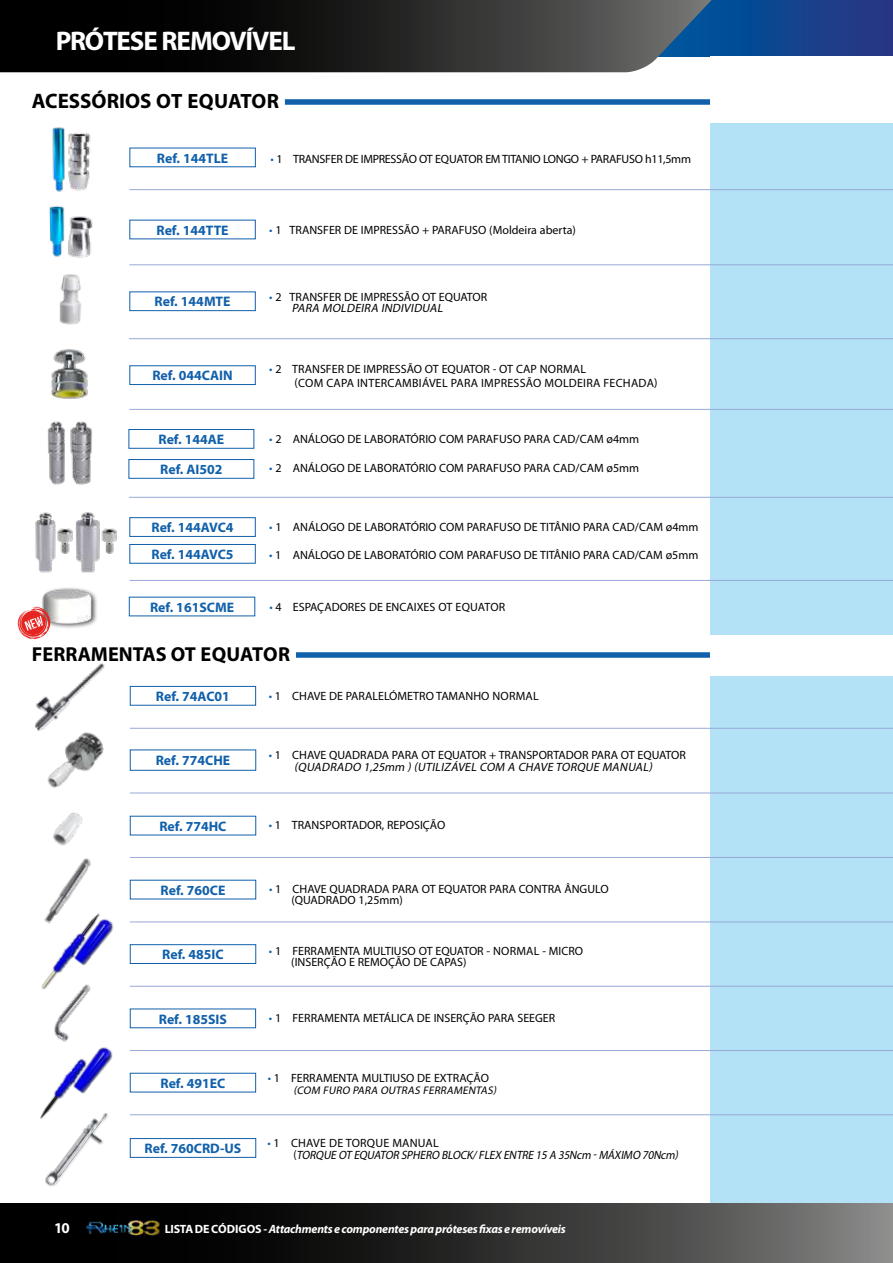
<style>
.page{position:relative;width:893px;height:1263px;background:#fff}
.page>*{position:absolute;margin:0;border:0;box-sizing:border-box;transform-origin:0 0}
.t1{font:700 27px "Myriad Pro";letter-spacing:-.04em;color:#fff}
.t2{font:700 21px "Myriad Pro";color:#000}
.t3{font:700 20.25px "Myriad Pro";color:#000}
.t4{font:700 15px "Myriad Pro";color:#fff}
.t5{font:700 13.8px/26.8px "Myriad Pro";color:#1160ab}
.t6{font:12px/11.1px "Myriad Pro";color:#000}
.t7{font:12px/13.8px "Myriad Pro";letter-spacing:.02em;color:#000}
.t8{font:italic 12px/12.5px "Myriad Pro";color:#000;scale:.94 1}
.t9{font:italic 700 12px "Myriad Pro";letter-spacing:-.02em;color:#fff}
.t10{font:12px "Myriad Pro";letter-spacing:-.025em;color:#000}
.t11{font:italic 11.1px "Myriad Pro";color:#000}
.s1{font-size:20.7px}
.s2{color:#1160ab}
.s3{font-style:italic}
.s4{font-style:normal;color:#1160ab}
.s5{font-style:normal}
</style>
<div class="page">
<div style="left:711px;top:49px;width:182px;height:1172px;background:#b3e2f6"></div>
<svg style="left:752px;top:0;width:140px;height:57px;background:#1d428c"></svg>
<svg style="left:0;top:0;width:752px;height:72px;background:#24292e"></svg>
<hr style="left:892px;top:0;width:1px;height:57px;background:#283583">
<svg style="left:0;top:1203px;width:893px;height:60px;background:#2f2f2f"></svg>
<img style="left:82px;top:1218px;width:82px;height:23px">
<hr style="left:129px;top:264px;width:764px;height:1px;background:#98a9d7">
<div style="left:129px;top:291px;width:127px;height:20px;border:1px solid #1160ab"></div>
<img style="left:59px;top:274px;width:22px;height:51px">
<div style="left:129px;top:365px;width:127px;height:20px;border:1px solid #1160ab"></div>
<hr style="left:129px;top:409px;width:764px;height:1px;background:#98a9d7">
<img style="left:51px;top:349px;width:37px;height:50px">
<div style="left:285px;top:99px;width:568px;height:6px;background:#1160ab"></div>
<hr style="left:129px;top:338px;width:764px;height:1px;background:#98a9d7">
<hr style="left:129px;top:497px;width:764px;height:1px;background:#98a9d7">
<div style="left:129px;top:517px;width:127px;height:20px;border:1px solid #1160ab"></div>
<div style="left:129px;top:544px;width:127px;height:20px;border:1px solid #1160ab"></div>
<img style="left:35px;top:512px;width:23px;height:61px">
<img style="left:58px;top:512px;width:78px;height:61px">
<img style="left:49px;top:206px;width:44px;height:52px">
<hr style="left:130px;top:857px;width:763px;height:1px;background:#98a9d7">
<hr style="left:130px;top:793px;width:763px;height:1px;background:#98a9d7">
<hr style="left:130px;top:986px;width:763px;height:1px;background:#98a9d7">
<hr style="left:130px;top:921px;width:763px;height:1px;background:#98a9d7">
<div style="left:130px;top:686px;width:126px;height:19px;border:1px solid #1160ab"></div>
<hr style="left:130px;top:1050px;width:763px;height:1px;background:#98a9d7">
<img style="left:57px;top:871px;width:30px;height:27px">
<img style="left:47px;top:738px;width:57px;height:48px">
<img style="left:51px;top:786px;width:40px;height:85px">
<div style="left:130px;top:749px;width:126px;height:22px;border:1px solid #1160ab"></div>
<hr style="left:130px;top:728px;width:763px;height:1px;background:#98a9d7">
<div style="left:130px;top:944px;width:126px;height:20px;border:1px solid #1160ab"></div>
<div style="left:296px;top:652px;width:468px;height:6px;background:#1160ab"></div>
<div style="left:130px;top:1138px;width:126px;height:20px;border:1px solid #1160ab"></div>
<hr style="left:130px;top:1114px;width:763px;height:1px;background:#98a9d7">
<img style="left:45px;top:1139px;width:59px;height:48px">
<img style="left:40px;top:1051px;width:73px;height:88px">
<img style="left:44px;top:898px;width:70px;height:77px">
<div style="left:711px;top:635px;width:182px;height:41px;background:#fff"></div>
<img style="left:36px;top:588px;width:61px;height:40px">
<hr style="left:130px;top:580px;width:763px;height:1px;background:#98a9d7">
<hr style="left:129px;top:189px;width:764px;height:1px;background:#98a9d7">
<img style="left:52px;top:127px;width:39px;height:65px">
<div style="left:129px;top:429px;width:125px;height:20px;border:1px solid #1160ab"></div>
<div style="left:129px;top:459px;width:125px;height:20px;border:1px solid #1160ab"></div>
<img style="left:47px;top:421px;width:46px;height:64px">
<div style="left:711px;top:57px;width:182px;height:66px;background:#fff"></div>
<svg style="left:17px;top:607px;width:33px;height:32px"></svg>
<img style="left:34px;top:663px;width:71px;height:75px">
<img style="left:41px;top:975px;width:70px;height:76px">
<h1 class="t1" style="left:56px;top:23px;width:241px">PRÓTESE REMOVÍVEL</h1>
<h2 class="t2" style="left:32px;top:88px;width:249px">ACESSÓRIOS <span class="s1">OT EQUATOR</span></h2>
<p class="t5" style="left:157px;top:144px;width:73px">Ref. 144TLE</p>
<p class="t10" style="left:270px;top:151px;width:422px"><span class="s2">•</span> 1 TRANSFER DE IMPRESSÃO OT EQUATOR EM TITANIO LONGO + PARAFUSO h11,5mm</p>
<p class="t5" style="left:156px;top:216px;width:74px">Ref. 144TTE</p>
<p class="t6" style="left:269px;top:224px;width:308px"><span class="s2">•</span> 1 TRANSFER DE IMPRESSÃO + PARAFUSO (Moldeira aberta)</p>
<p class="t5" style="left:155px;top:288px;width:77px">Ref. 144MTE</p>
<p class="t6" style="left:292px;top:291px;width:197px;text-indent:-23px"><span class="s2">•</span> 2 TRANSFER DE IMPRESSÃO OT EQUATOR<br><span class="s3">PARA MOLDEIRA INDIVIDUAL</span></p>
<p class="t5" style="left:152px;top:362px;width:82px">Ref. 044CAIN</p>
<p class="t7" style="left:295px;top:362px;width:365px;text-indent:-25px"><span class="s2">•</span> 2 TRANSFER DE IMPRESSÃO OT EQUATOR - OT CAP NORMAL<br>(COM CAPA INTERCAMBIÁVEL PARA IMPRESSÃO MOLDEIRA FECHADA)</p>
<p class="t5" style="left:158px;top:426px;width:67px">Ref. 144AE</p>
<p class="t6" style="left:269px;top:433px;width:372px"><span class="s2">•</span> 2 ANÁLOGO DE LABORATÓRIO COM PARAFUSO PARA CAD/CAM ø4mm</p>
<p class="t5" style="left:160px;top:456px;width:64px">Ref. AI502</p>
<p class="t6" style="left:269px;top:463px;width:372px"><span class="s2">•</span> 2 ANÁLOGO DE LABORATÓRIO COM PARAFUSO PARA CAD/CAM ø5mm</p>
<p class="t5" style="left:151px;top:514px;width:84px">Ref. 144AVC4<br>Ref. 144AVC5</p>
<p class="t6" style="left:269px;top:521px;width:431px"><span class="s2">•</span> 1 ANÁLOGO DE LABORATÓRIO COM PARAFUSO DE TITÂNIO PARA CAD/CAM ø4mm</p>
<p class="t6" style="left:269px;top:549px;width:431px"><span class="s2">•</span> 1 ANÁLOGO DE LABORATÓRIO COM PARAFUSO DE TITÂNIO PARA CAD/CAM ø5mm</p>
<p class="t5" style="left:150px;top:593px;width:86px">Ref. 161SCME</p>
<p class="t6" style="left:269px;top:601px;width:237px"><span class="s2">•</span> 4 ESPAÇADORES DE ENCAIXES OT EQUATOR</p>
<h3 class="t3" style="left:32px;top:641px;width:260px">FERRAMENTAS OT EQUATOR</h3>
<p class="t5" style="left:156px;top:682px;width:75px">Ref. 74AC01</p>
<p class="t6" style="left:269px;top:690px;width:271px"><span class="s2">•</span> 1 CHAVE DE PARALELÓMETRO TAMANHO NORMAL</p>
<p class="t5" style="left:156px;top:747px;width:76px">Ref. 774CHE</p>
<p class="t6" style="left:269px;top:748px;width:418px;line-height:12.5px;text-align:center"><span class="s2">•</span> 1 CHAVE QUADRADA PARA OT EQUATOR + TRANSPORTADOR PARA OT EQUATOR <span class="s3">(QUADRADO 1,25mm )(UTILIZÁVEL COM A CHAVE TORQUE MANUAL)</span></p>
<p class="t5" style="left:159px;top:812px;width:69px">Ref. 774HC</p>
<p class="t6" style="left:269px;top:819px;width:178px"><span class="s2">•</span> 1 TRANSPORTADOR, REPOSIÇÃO</p>
<p class="t5" style="left:161px;top:876px;width:66px">Ref. 760CE</p>
<p class="t6" style="left:291px;top:883px;width:319px;text-indent:-22px"><span class="s2">•</span> 1 CHAVE QUADRADA PARA OT EQUATOR PARA CONTRA ÂNGULO (QUADRADO 1,25mm)</p>
<p class="t5" style="left:162px;top:941px;width:63px">Ref. 485IC</p>
<p class="t6" style="left:291px;top:945px;width:293px;text-indent:-22px"><span class="s2">•</span> 1 FERRAMENTA MULTIUSO OT EQUATOR - NORMAL - MICRO (INSERÇÃO E REMOÇÃO DE CAPAS)</p>
<p class="t5" style="left:159px;top:1005px;width:70px">Ref. 185SIS</p>
<p class="t6" style="left:269px;top:1012px;width:288px"><span class="s2">•</span> 1 FERRAMENTA METÁLICA DE INSERÇÃO PARA SEEGER</p>
<p class="t5" style="left:160px;top:1069px;width:66px">Ref. 491EC</p>
<p class="t6" style="left:268px;top:1072px;width:223px"><span class="s2">•</span> 1 FERRAMENTA MULTIUSO DE EXTRAÇÃO</p>
<p class="t11" style="left:294px;top:1084px;width:207px">(COM FURO PARA OUTRAS FERRAMENTAS)</p>
<p class="t5" style="left:145px;top:1134px;width:98px">Ref. 760CRD-US</p>
<p class="t8" style="left:293px;top:1136px;width:413px;text-indent:-26px"><span class="s4">•</span> <span class="s5">1 CHAVE DE TORQUE MANUAL<br>(</span> TORQUE OT EQUATOR SPHERO BLOCK/FLEX ENTRE 15 A 35Ncm -MÁXIMO 70Ncm)</p>
<p class="t4" style="left:54px;top:1218px;width:17px">10</p>
<p class="t9" style="left:165px;top:1221px;width:403px"><span class="s5">LISTA DE</span> <span class="s5">CÓDIGOS</span> <span class="s5">-</span> Attachments e componentes para próteses fixas e removíveis</p>
</div>
